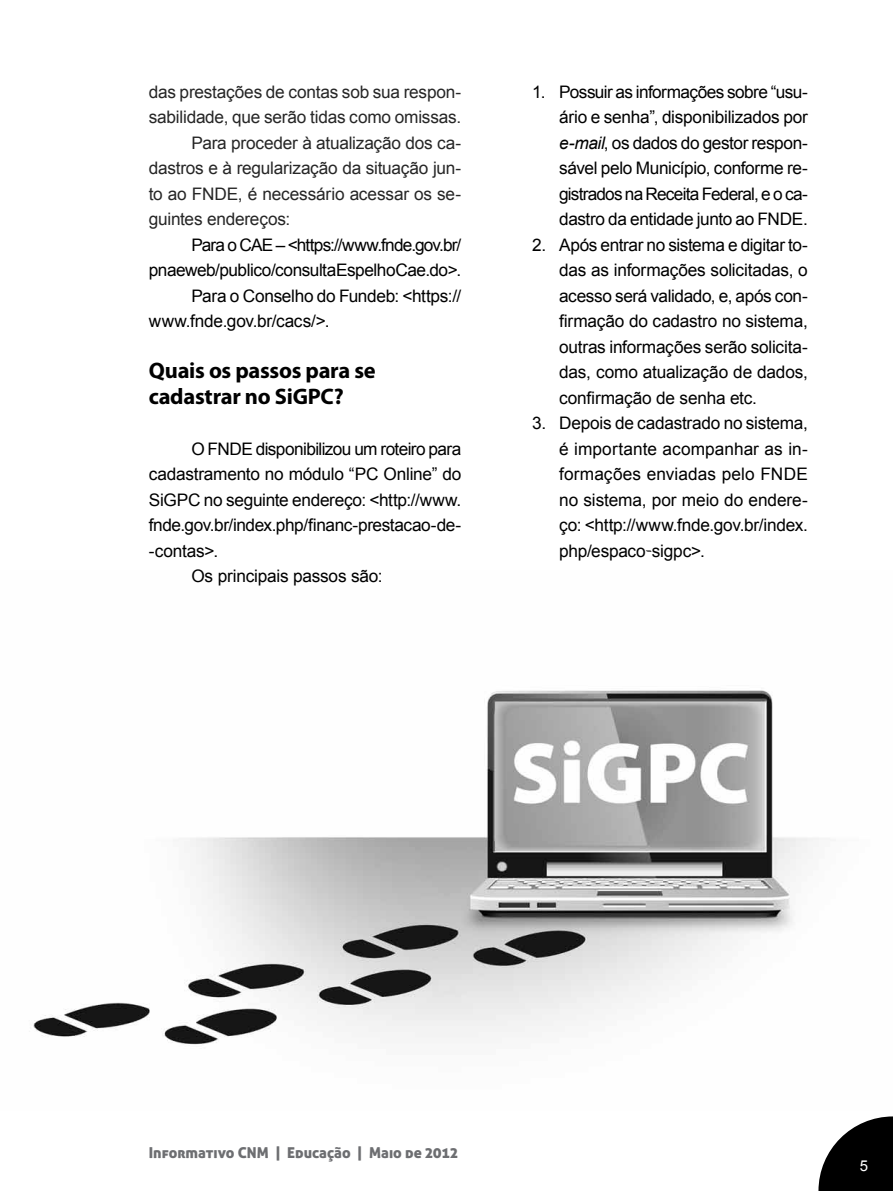
<style>
.page{position:relative;width:893px;height:1191px;background:#fff}
.page>*{position:absolute;margin:0;border:0;box-sizing:border-box;transform-origin:0 0}
.t1{font:700 22.5px/25.5px "Myriad Pro";letter-spacing:-.015em;color:#000}
.t2{font:17.25px/25.5px "Arial";letter-spacing:-.02em;color:#000;text-align:justify}
.t3{font:17.25px "Arial";letter-spacing:-.015em;color:#262626}
.t4{font:17.25px "Arial";letter-spacing:-.045em;color:#000}
.t5{font:15px "Aller Display";color:#6d6e71}
.t6{font:15px "Arial";color:#fff}
.s1{font-style:italic}
.s2{font-family:"Noteworthy";font-weight:300}
</style>
<div class="page">
<svg style="left:818px;top:1116px;width:75px;height:75px"></svg>
<img style="left:33px;top:690px;width:786px;height:355px">
<p class="t3" style="left:149px;top:80px;width:314px">das prestações de contas sob sua respon-</p>
<p class="t3" style="left:149px;top:106px;width:314px">sabilidade, que serão tidas como omissas.</p>
<p class="t3" style="left:191px;top:131px;width:271px">Para proceder à atualização dos ca-</p>
<p class="t3" style="left:149px;top:157px;width:314px">dastros e à regularização da situação jun-</p>
<p class="t3" style="left:149px;top:182px;width:314px">to ao FNDE, é necessário acessar os se-</p>
<p class="t3" style="left:149px;top:208px;width:143px">guintes endereços:</p>
<p class="t4" style="left:191px;top:233px;width:271px">Para o CAE – &lt;https://www.fnde.gov.br/</p>
<p class="t2" style="left:149px;top:257px;width:314px">pnaeweb/publico/consultaEspelhoCae.do&gt;.</p>
<p class="t2" style="left:191px;top:283px;width:271px">Para o Conselho do Fundeb: &lt;https://</p>
<p class="t2" style="left:149px;top:308px;width:182px">www.fnde.gov.br/cacs/&gt;.</p>
<h1 class="t1" style="left:149px;top:358px;width:228px">Quais os passos para se cadastrar no SiGPC?</h1>
<p class="t2" style="left:191px;top:436px;width:271px">O FNDE disponibilizou um roteiro para</p>
<p class="t2" style="left:149px;top:461px;width:314px">cadastramento no módulo “PC Online” do</p>
<p class="t2" style="left:149px;top:487px;width:314px">SiGPC no seguinte endereço: &lt;http://www.</p>
<p class="t2" style="left:149px;top:512px;width:314px">fnde.gov.br/index.php/financ-prestacao-de-</p>
<p class="t2" style="left:149px;top:538px;width:71px">-contas&gt;.</p>
<p class="t2" style="left:191px;top:563px;width:193px">Os principais passos são:</p>
<p class="t2" style="left:559px;top:79px;width:250px;text-indent:-27px">1. Possuir as informações sobre “usu&shy;ário e senha”, disponibilizados por <span class="s1">e-mail</span>, os dados do gestor respon&shy;sável pelo Município, conforme re&shy;gistrados na Receita Federal, e o ca&shy;dastro da entidade junto ao FNDE.</p>
<p class="t2" style="left:559px;top:232px;width:250px;text-indent:-27px">2. Após entrar no sistema e digitar to&shy;das as informações solicitadas, o acesso será validado, e, após con&shy;firmação do cadastro no sistema, outras informações serão solicita&shy;das, como atualização de dados, confirmação de senha etc.</p>
<p class="t2" style="left:559px;top:410px;width:250px;text-indent:-27px">3. Depois de cadastrado no sistema, é importante acompanhar as in&shy;formações enviadas pelo FNDE no sistema, por meio do endere&shy;ço: &lt;http://www.fnde.gov.br/index. php/espaco<span class="s2">‐</span>sigpc&gt;.</p>
<p class="t5" style="left:149px;top:1143px;width:311px">Informativo CNM | Educação | Maio de 2012</p>
<p class="t6" style="left:860px;top:1155px;width:10px">5</p>
</div>
